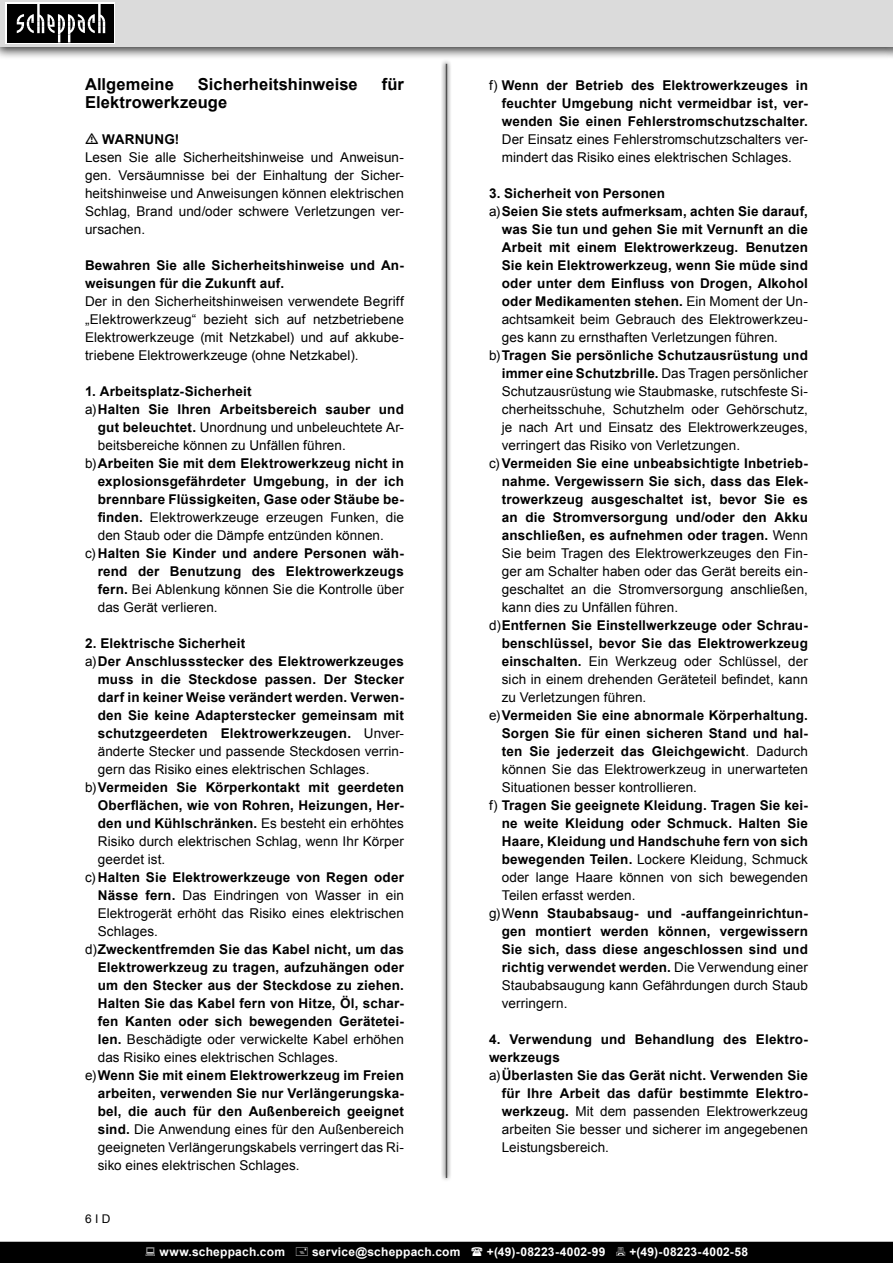
<style>
.page{position:relative;width:893px;height:1263px;background:#fff}
.page>*{position:absolute;margin:0;border:0;box-sizing:border-box;transform-origin:0 0}
.t1{font:700 16.5px "Arial";letter-spacing:.005em;color:#000}
.t2{font:700 13.5px/18px "Arial";letter-spacing:.015em;color:#000;text-align:justify}
.t3{font:13.5px/18px "Arial";letter-spacing:.005em;color:#000;text-align:justify}
.t4{font:700 12px "Arial";letter-spacing:.02em;color:#fff}
.t5{font:12px "Arial";color:#000}
.s1{font-weight:700}
.s2{font-weight:400}
</style>
<div class="page">
<div style="left:1px;top:1242px;width:891px;height:20px;background:#000"></div>
<div style="left:0;top:1242px;width:893px;height:21px;border:2px solid #000"></div>
<div style="left:0;top:0;width:893px;height:60px;background:#000;opacity:.75"></div>
<div style="left:0;top:0;width:893px;height:46px;background:#dbdbdb"></div>
<div style="left:884px;top:0;width:9px;height:60px;background:#000;opacity:.75"></div>
<div style="left:793px;top:0;width:100px;height:46px;background:#dbdbdb"></div>
<div style="left:5px;top:2px;width:110px;height:42px;background:linear-gradient(to bottom,#000,#000)"></div>
<div style="left:7px;top:4px;width:106px;height:39px;background:#000"></div>
<svg style="left:17px;top:4px;width:88px;height:39px"></svg>
<svg style="left:441px;top:59px;width:11px;height:1121px"></svg>
<hr style="left:446px;top:64px;width:1px;height:1114px;background:#505050">
<p class="t1" style="left:85px;top:73px;width:90px">Allgemeine</p>
<p class="t1" style="left:198px;top:73px;width:161px">Sicherheitshinweise</p>
<p class="t1" style="left:382px;top:73px;width:24px">für</p>
<p class="t1" style="left:85px;top:91px;width:144px">Elektrowerkzeuge</p>
<p class="t2" style="left:102px;top:131px;width:79px">WARNUNG!</p>
<p class="t3" style="left:85px;top:148px;width:320px">Lesen Sie alle Sicherheitshinweise und Anweisun&shy;gen. Versäumnisse bei der Einhaltung der Sicher&shy;heitshinweise und Anweisungen können elektrischen Schlag, Brand und/oder schwere Verletzungen ver&shy;ursachen.</p>
<p class="t2" style="left:85px;top:257px;width:320px">Bewahren Sie alle Sicherheitshinweise und An&shy;weisungen für die Zukunft auf.</p>
<p class="t3" style="left:85px;top:292px;width:320px">Der in den Sicherheitshinweisen verwendete Begriff „Elektrowerkzeug“ bezieht sich auf netzbetriebene Elektrowerkzeuge (mit Netzkabel) und auf akkube&shy;triebene Elektrowerkzeuge (ohne Netzkabel).</p>
<p class="t2" style="left:85px;top:383px;width:168px">1. Arbeitsplatz-Sicherheit</p>
<p class="t3" style="left:98px;top:400px;width:308px;text-indent:-13px">a)<span class="s1">Halten Sie Ihren Arbeitsbereich sauber und gut beleuchtet.</span> Unordnung und unbeleuchtete Ar&shy;beitsbereiche können zu Unfällen führen.</p>
<p class="t2" style="left:98px;top:455px;width:308px;text-indent:-13px"><span class="s2">b)</span>Arbeiten Sie mit dem Elektrowerkzeug nicht in explosionsgefährdeter Umgebung, in der ich brennbare Flüssigkeiten, Gase oder Stäube be&shy;finden. <span class="s2">Elektrowerkzeuge erzeugen Funken, die den Staub oder die Dämpfe entzünden können.</span></p>
<p class="t2" style="left:98px;top:545px;width:308px;text-indent:-13px"><span class="s2">c)</span> Halten Sie Kinder und andere Personen wäh&shy;rend der Benutzung des Elektrowerkzeugs fern. <span class="s2">Bei Ablenkung können Sie die Kontrolle über das Gerät verlieren.</span></p>
<p class="t2" style="left:85px;top:635px;width:162px">2. Elektrische Sicherheit</p>
<p class="t2" style="left:98px;top:653px;width:308px;text-indent:-13px"><span class="s2">a)</span>Der Anschlussstecker des Elektrowerkzeuges muss in die Steckdose passen. Der Stecker darf in keiner Weise verändert werden. Verwen&shy;den Sie keine Adapterstecker gemeinsam mit schutzgeerdeten Elektrowerkzeugen. <span class="s2">Unver&shy;änderte Stecker und passende Steckdosen verrin&shy;gern das Risiko eines elektrischen Schlages.</span></p>
<p class="t2" style="left:98px;top:779px;width:308px;text-indent:-13px"><span class="s2">b)</span>Vermeiden Sie Körperkontakt mit geerdeten Oberflächen, wie von Rohren, Heizungen, Her&shy;den und Kühlschränken. <span class="s2">Es besteht ein erhöhtes Risiko durch elektrischen Schlag, wenn Ihr Körper geerdet ist.</span></p>
<p class="t3" style="left:98px;top:868px;width:308px;text-indent:-13px">c) <span class="s1">Halten Sie Elektrowerkzeuge von Regen oder Nässe fern.</span> Das Eindringen von Wasser in ein Elektrogerät erhöht das Risiko eines elektrischen Schlages.</p>
<p class="t2" style="left:98px;top:941px;width:308px;text-indent:-13px"><span class="s2">d)</span>Zweckentfremden Sie das Kabel nicht, um das Elektrowerkzeug zu tragen, aufzuhängen oder um den Stecker aus der Steckdose zu ziehen.<br>Halten Sie das Kabel fern von Hitze, Öl, schar&shy;fen Kanten oder sich bewegenden Gerätetei&shy;len. <span class="s2">Beschädigte oder verwickelte Kabel erhöhen das Risiko eines elektrischen Schlages.</span></p>
<p class="t2" style="left:98px;top:1067px;width:308px;text-indent:-13px"><span class="s2">e)</span>Wenn Sie mit einem Elektrowerkzeug im Freien arbeiten, verwenden Sie nur Verlängerungska&shy;bel, die auch für den Außenbereich geeignet sind. <span class="s2">Die Anwendung eines für den Außenbereich geeigneten Verlängerungskabels verringert das Ri&shy;siko eines elektrischen Schlages.</span></p>
<p class="t5" style="left:85px;top:1211px;width:27px">6 І D</p>
<p class="t2" style="left:502px;top:77px;width:308px;text-indent:-13px"><span class="s2">f)</span> Wenn der Betrieb des Elektrowerkzeuges in feuchter Umgebung nicht vermeidbar ist, ver&shy;wenden Sie einen Fehlerstromschutzschalter.<br><span class="s2">Der Einsatz eines Fehlerstromschutzschalters ver&shy;mindert das Risiko eines elektrischen Schlages.</span></p>
<p class="t2" style="left:489px;top:185px;width:178px">3. Sicherheit von Personen</p>
<p class="t2" style="left:502px;top:203px;width:308px;text-indent:-13px"><span class="s2">a)</span>Seien Sie stets aufmerksam, achten Sie darauf, was Sie tun und gehen Sie mit Vernunft an die Arbeit mit einem Elektrowerkzeug. Benutzen Sie kein Elektrowerkzeug, wenn Sie müde sind oder unter dem Einfluss von Drogen, Alkohol oder Medikamenten stehen. <span class="s2">Ein Moment der Un&shy;achtsamkeit beim Gebrauch des Elektrowerkzeu&shy;ges kann zu ernsthaften Verletzungen führen.</span></p>
<p class="t3" style="left:502px;top:346px;width:308px;text-indent:-13px">b)<span class="s1">Tragen Sie persönliche Schutzausrüstung und immer eine Schutzbrille.</span> Das Tragen persönlicher Schutzausrüstung wie Staubmaske, rutschfeste Si&shy;cherheitsschuhe, Schutzhelm oder Gehörschutz, je nach Art und Einsatz des Elektrowerkzeuges, verringert das Risiko von Verletzungen.</p>
<p class="t2" style="left:502px;top:455px;width:308px;text-indent:-13px"><span class="s2">c)</span>Vermeiden Sie eine unbeabsichtigte Inbetrieb&shy;nahme. Vergewissern Sie sich, dass das Elek&shy;trowerkzeug ausgeschaltet ist, bevor Sie es an die Stromversorgung und/oder den Akku anschließen, es aufnehmen oder tragen. <span class="s2">Wenn Sie beim Tragen des Elektrowerkzeuges den Fin&shy;ger am Schalter haben oder das Gerät bereits ein&shy;geschaltet an die Stromversorgung anschließen, kann dies zu Unfällen führen.</span></p>
<p class="t3" style="left:502px;top:616px;width:308px;text-indent:-13px">d)<span class="s1">Entfernen Sie Einstellwerkzeuge oder Schrau&shy;benschlüssel, bevor Sie das Elektrowerkzeug einschalten.</span> Ein Werkzeug oder Schlüssel, der sich in einem drehenden Geräteteil befindet, kann zu Verletzungen führen.</p>
<p class="t2" style="left:502px;top:707px;width:308px;text-indent:-13px"><span class="s2">e)</span>Vermeiden Sie eine abnormale Körperhaltung.<br>Sorgen Sie für einen sicheren Stand und hal&shy;ten Sie jederzeit das Gleichgewicht<span class="s2">. Dadurch können Sie das Elektrowerkzeug in unerwarteten Situationen besser kontrollieren.</span></p>
<p class="t2" style="left:502px;top:797px;width:308px;text-indent:-13px"><span class="s2">f)</span> Tragen Sie geeignete Kleidung. Tragen Sie kei&shy;ne weite Kleidung oder Schmuck. Halten Sie Haare, Kleidung und Handschuhe fern von sich bewegenden Teilen. <span class="s2">Lockere Kleidung, Schmuck oder lange Haare können von sich bewegenden Teilen erfasst werden.</span></p>
<p class="t2" style="left:502px;top:905px;width:308px;text-indent:-13px"><span class="s2">g)W</span>enn Staubabsaug- und -auffangeinrichtun&shy;gen montiert werden können, vergewissern Sie sich, dass diese angeschlossen sind und richtig verwendet werden. <span class="s2">Die Verwendung einer Staubabsaugung kann Gefährdungen durch Staub verringern.</span></p>
<p class="t2" style="left:489px;top:1031px;width:320px">4. Verwendung und Behandlung des Elektro&shy;werkzeugs</p>
<p class="t3" style="left:502px;top:1066px;width:308px;text-indent:-13px">a)<span class="s1">Überlasten Sie das Gerät nicht. Verwenden Sie für Ihre Arbeit das dafür bestimmte Elektro&shy;werkzeug.</span> Mit dem passenden Elektrowerkzeug arbeiten Sie besser und sicherer im angegebenen Leistungsbereich.</p>
<p class="t4" style="left:159px;top:1244px;width:127px">www.scheppach.com</p>
<p class="t4" style="left:312px;top:1244px;width:150px">service@scheppach.com</p>
<p class="t4" style="left:487px;top:1244px;width:120px">+(49)-08223-4002-99</p>
<p class="t4" style="left:629px;top:1244px;width:120px">+(49)-08223-4002-58</p>
</div>
